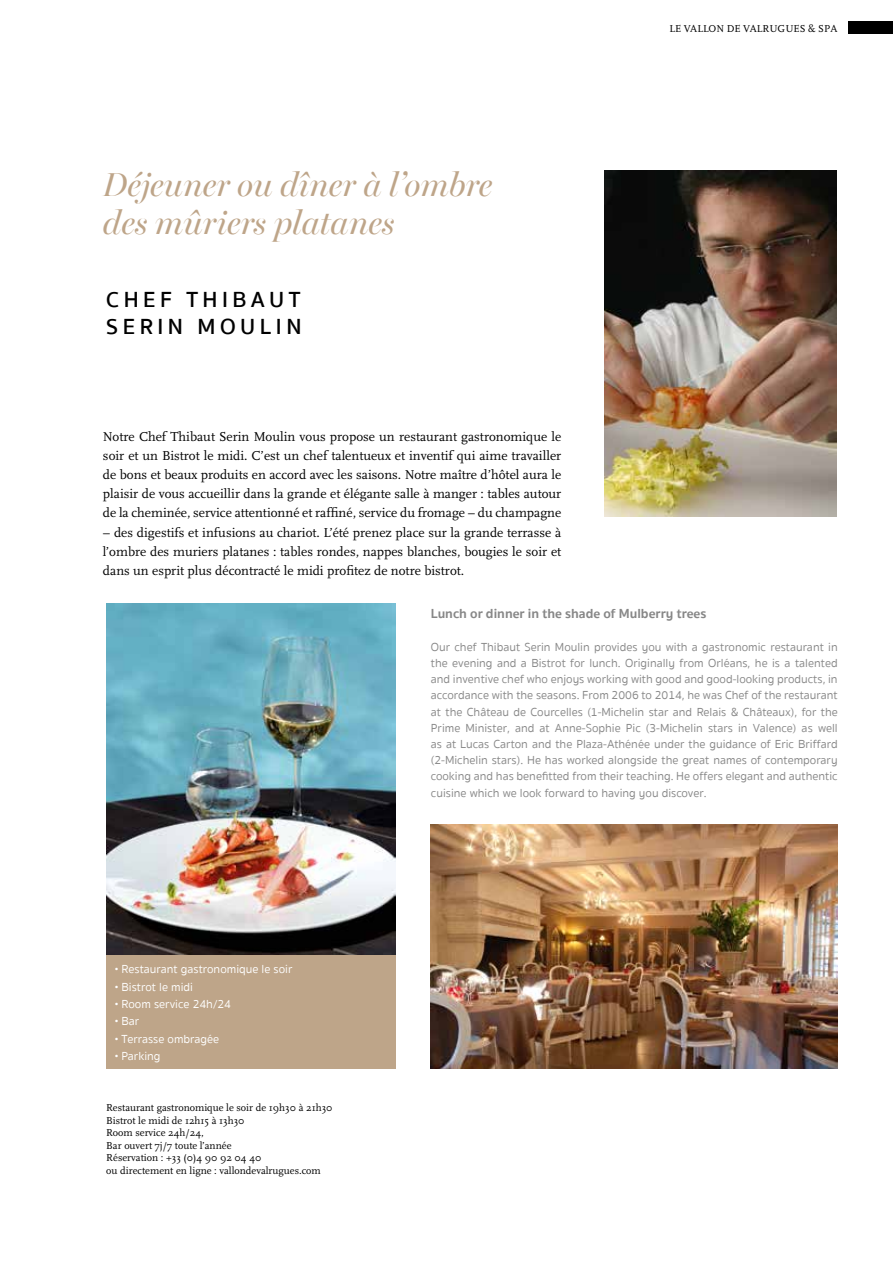
<style>
.page{position:relative;width:893px;height:1263px;background:#fff}
.page>*{position:absolute;margin:0;border:0;box-sizing:border-box;transform-origin:0 0}
.t1{font:italic 33.15px/37.8px "Miller Banner";color:#bea589}
.t2{font:600 22.5px/27px "Sukhumvit Set";letter-spacing:.2em;color:#000}
.t3{font:13.5px/19.2px "Scala";color:#000;text-align:justify}
.t4{font:700 13.5px "Sukhumvit Set";color:#878787}
.t5{font:12px/16.2px "Sukhumvit Set Text";color:#878787;text-align:justify}
.t6{font:12px "Sukhumvit Set Text";color:#fff}
.t7{font:10.5px/12.6px "Scala";color:#000}
</style>
<div class="page">
<div style="left:848px;top:22px;width:45px;height:12px;background:#000"></div>
<img style="left:604px;top:171px;width:232px;height:345px">
<img style="left:431px;top:824px;width:407px;height:244px">
<img style="left:106px;top:604px;width:289px;height:351px">
<div style="left:106px;top:955px;width:289px;height:113px;background:#bea589"></div>
<h1 class="t1" style="left:103px;top:166px;width:391px">Déjeuner ou dîner à l’ombre des mûriers platanes</h1>
<h2 class="t2" style="left:106px;top:286px;width:197px">CHEF THIBAUT<br>SERIN MOULIN</h2>
<p class="t3" style="left:103px;top:427px;width:460px">Notre Chef Thibaut Serin Moulin vous propose un restaurant gastronomique le soir et un Bistrot le midi. C’est un chef talentueux et inventif qui aime travailler de bons et beaux produits en accord avec les saisons. Notre maître d’hôtel aura le plaisir de vous accueillir dans la grande et élégante salle à manger : tables autour de la cheminée, service attentionné et raffiné, service du fromage – du champagne</p>
<p class="t3" style="left:103px;top:523px;width:460px">– des digestifs et infusions au chariot. L’été prenez place sur la grande terrasse à l’ombre des muriers platanes : tables rondes, nappes blanches, bougies le soir et dans un esprit plus décontracté le midi profitez de notre bistrot.</p>
<p class="t7" style="left:669px;top:22px;width:170px">LE VALLON DE VALRUGUES &amp; SPA</p>
<p class="t6" style="left:115px;top:961px;width:179px">• Restaurant gastronomique le soir</p>
<p class="t6" style="left:115px;top:978px;width:80px">• Bistrot le midi</p>
<p class="t6" style="left:115px;top:996px;width:118px">• Room service 24h/24</p>
<p class="t6" style="left:115px;top:1013px;width:26px">• Bar</p>
<p class="t6" style="left:115px;top:1030px;width:106px">• Terrasse ombragée</p>
<p class="t6" style="left:115px;top:1048px;width:47px">• Parking</p>
<p class="t7" style="left:106px;top:1101px;width:228px">Restaurant gastronomique le soir de 19h30 à 21h30<br>Bistrot le midi de 12h15 à 13h30<br>Room service 24h/24,<br>Bar ouvert 7j/7 toute l’année<br>Réservation : +33 (0)4 90 92 04 40<br>ou directement en ligne : vallondevalrugues.com</p>
<p class="t4" style="left:431px;top:603px;width:277px">Lunch or dinner in the shade of Mulberry trees</p>
<p class="t5" style="left:431px;top:639px;width:408px">Our chef Thibaut Serin Moulin provides you with a gastronomic restaurant in the evening and a Bistrot for lunch. Originally from Orléans, he is a talented and inventive chef who enjoys working with good and good-looking products, in accordance with the seasons. From 2006 to 2014, he was Chef of the restaurant at the Château de Courcelles (1-Michelin star and Relais &amp; Châteaux), for the Prime Minister, and at Anne-Sophie Pic (3-Michelin stars in Valence) as well as at Lucas Carton and the Plaza-Athénée under the guidance of Eric Briffard (2-Michelin stars). He has worked alongside the great names of contemporary cooking and has benefitted from their teaching. He offers elegant and authentic cuisine which we look forward to having you discover.</p>
</div>
